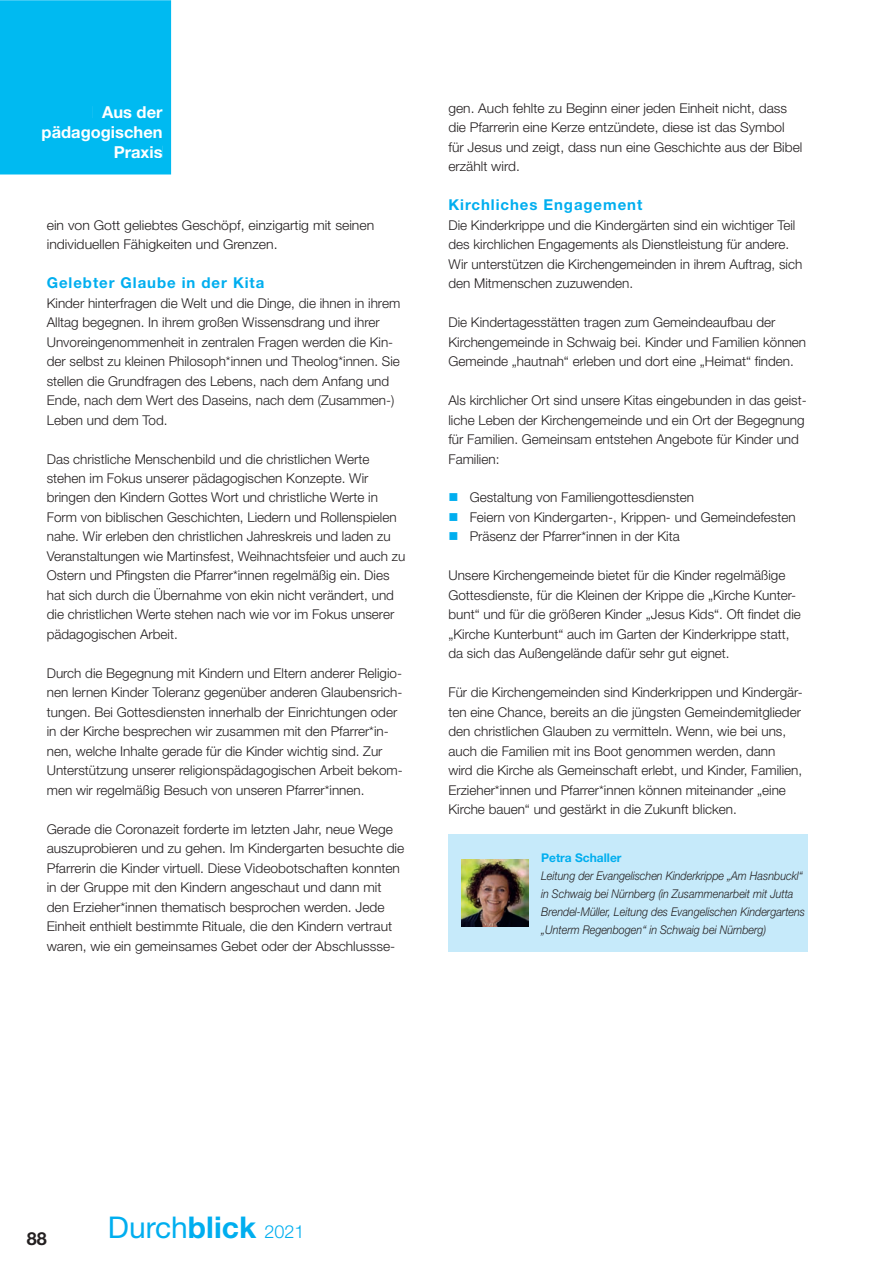
<style>
.page{position:relative;width:893px;height:1263px;background:#fff}
.page>*{position:absolute;margin:0;border:0;box-sizing:border-box;transform-origin:0 0}
.t1{font:30px "Helvetica Neue";color:#00aeef}
.t2{font:700 18px "Helvetica Neue";color:#231f20}
.t3{font:700 16.5px/19.8px "Helvetica Neue";color:#fff;text-align:right}
.t4{font:700 15px "Helvetica Neue";letter-spacing:.06em;color:#00aeef}
.t5{font:300 13.5px/19.5px "Helvetica Neue";color:#231f20}
.t6{font:300 13.5px/19.5px "Helvetica Neue";color:#231f20;scale:1.04 1}
.t7{font:italic 300 12px/18px "Helvetica Neue";color:#231f20;scale:.9 1}
.t8{font:700 12px "Helvetica Neue";color:#00aeef}
.s1{font-weight:700}
.s2{font-weight:300;font-size:18px}
</style>
<div class="page">
<div style="left:0;top:0;width:171px;height:175px;background:#00baf1"></div>
<div style="left:93px;top:106px;width:70px;height:12px;background:#00baf1"></div>
<div style="left:43px;top:126px;width:120px;height:15px;background:#00baf1"></div>
<div style="left:115px;top:146px;width:47px;height:12px;background:#00baf1"></div>
<div style="left:448px;top:834px;width:360px;height:118px;background:#c6eafa"></div>
<img style="left:461px;top:859px;width:67px;height:68px">
<p class="t3" style="left:42px;top:104px;width:122px">Aus der pädagogischen<br>Praxis</p>
<p class="t6" style="left:47px;top:216px;width:316px">ein von Gott geliebtes Geschöpf, einzigartig mit seinen individuellen Fähigkeiten und Grenzen.</p>
<p class="t4" style="left:47px;top:277px;width:219px">Gelebter Glaube in der Kita</p>
<p class="t5" style="left:47px;top:294px;width:355px">Kinder hinterfragen die Welt und die Dinge, die ihnen in ihrem Alltag begegnen. In ihrem großen Wissensdrang und ihrer Unvoreingenommenheit in zentralen Fragen werden die Kin&shy;der selbst zu kleinen Philosoph*innen und Theolog*innen. Sie stellen die Grundfragen des Lebens, nach dem Anfang und Ende, nach dem Wert des Daseins, nach dem (Zusammen-)<br>Leben und dem Tod.</p>
<p class="t5" style="left:47px;top:450px;width:360px">Das christliche Menschenbild und die christlichen Werte stehen im Fokus unserer pädagogischen Konzepte. Wir bringen den Kindern Gottes Wort und christliche Werte in Form von biblischen Geschichten, Liedern und Rollenspielen nahe. Wir erleben den christlichen Jahreskreis und laden zu Veranstaltungen wie Martinsfest, Weihnachtsfeier und auch zu Ostern und Pfingsten die Pfarrer*innen regelmäßig ein. Dies hat sich durch die Übernahme von ekin nicht verändert, und die christlichen Werte stehen nach wie vor im Fokus unserer pädagogischen Arbeit.</p>
<p class="t5" style="left:47px;top:665px;width:357px">Durch die Begegnung mit Kindern und Eltern anderer Religio&shy;nen lernen Kinder Toleranz gegenüber anderen Glaubensrich&shy;tungen. Bei Gottesdiensten innerhalb der Einrichtungen oder in der Kirche besprechen wir zusammen mit den Pfarrer*in&shy;nen, welche Inhalte gerade für die Kinder wichtig sind. Zur Unterstützung unserer religionspädagogischen Arbeit bekom&shy;men wir regelmäßig Besuch von unseren Pfarrer*innen.</p>
<p class="t5" style="left:47px;top:821px;width:359px">Gerade die Coronazeit forderte im letzten Jahr, neue Wege auszuprobieren und zu gehen. Im Kindergarten besuchte die Pfarrerin die Kinder virtuell. Diese Videobotschaften konnten in der Gruppe mit den Kindern angeschaut und dann mit den Erzieher*innen thematisch besprochen werden. Jede Einheit enthielt bestimmte Rituale, die den Kindern vertraut waren, wie ein gemeinsames Gebet oder der Abschlussse-</p>
<p class="t5" style="left:448px;top:99px;width:355px">gen. Auch fehlte zu Beginn einer jeden Einheit nicht, dass die Pfarrerin eine Kerze entzündete, diese ist das Symbol für Jesus und zeigt, dass nun eine Geschichte aus der Bibel erzählt wird.</p>
<p class="t4" style="left:448px;top:199px;width:195px">Kirchliches Engagement</p>
<p class="t5" style="left:448px;top:216px;width:355px">Die Kinderkrippe und die Kindergärten sind ein wichtiger Teil des kirchlichen Engagements als Dienstleistung für andere.<br>Wir unterstützen die Kirchengemeinden in ihrem Auftrag, sich den Mitmenschen zuzuwenden.</p>
<p class="t5" style="left:448px;top:314px;width:359px">Die Kindertagesstätten tragen zum Gemeindeaufbau der<br>Kirchengemeinde in Schwaig bei. Kinder und Familien können<br>Gemeinde „hautnah“ erleben und dort eine „Heimat“ finden.</p>
<p class="t5" style="left:448px;top:392px;width:360px">Als kirchlicher Ort sind unsere Kitas eingebunden in das geist&shy;liche Leben der Kirchengemeinde und ein Ort der Begegnung für Familien. Gemeinsam entstehen Angebote für Kinder und Familien:</p>
<p class="t5" style="left:470px;top:489px;width:327px">Gestaltung von Familiengottesdiensten<br>Feiern von Kindergarten-, Krippen- und Gemeindefesten<br>Präsenz der Pfarrer*innen in der Kita</p>
<p class="t5" style="left:448px;top:567px;width:354px">Unsere Kirchengemeinde bietet für die Kinder regelmäßige Gottesdienste, für die Kleinen der Krippe die „Kirche Kunter&shy;bunt“ und für die größeren Kinder „Jesus Kids“. Oft findet die „Kirche Kunterbunt“ auch im Garten der Kinderkrippe statt, da sich das Außengelände dafür sehr gut eignet.</p>
<p class="t5" style="left:448px;top:684px;width:356px">Für die Kirchengemeinden sind Kinderkrippen und Kindergär&shy;ten eine Chance, bereits an die jüngsten Gemeindemitglieder den christlichen Glauben zu vermitteln. Wenn, wie bei uns, auch die Familien mit ins Boot genommen werden, dann wird die Kirche als Gemeinschaft erlebt, und Kinder, Familien, Erzieher*innen und Pfarrer*innen können miteinander „eine Kirche bauen“ und gestärkt in die Zukunft blicken.</p>
<p class="t8" style="left:541px;top:853px;width:82px">Petra Schaller</p>
<p class="t7" style="left:541px;top:868px;width:295px">Leitung der Evangelischen Kinderkrippe „Am Hasnbuckl“ in Schwaig bei Nürnberg (in Zusammenarbeit mit Jutta Brendel-Müller, Leitung des Evangelischen Kindergartens „Unterm Regenbogen“ in Schwaig bei Nürnberg)</p>
<h2 class="t2" style="left:27px;top:1232px;width:22px">88</h2>
<h1 class="t1" style="left:108px;top:1217px;width:198px">Durch<span class="s1">blick</span> <span class="s2">2021</span></h1>
</div>
